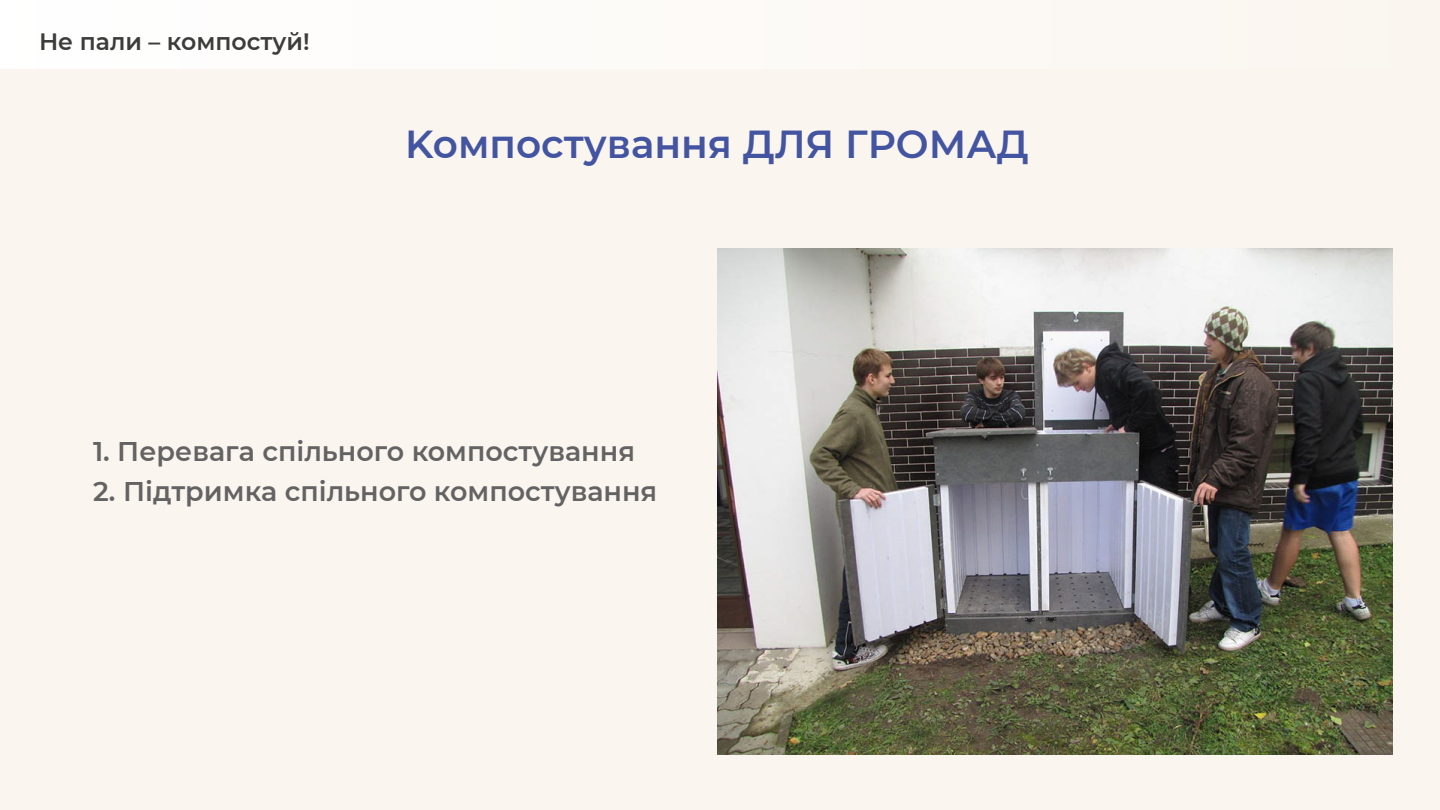
<style>
.page{position:relative;width:1440px;height:810px;background:#faf5ef}
.page>*{position:absolute;margin:0;border:0;box-sizing:border-box;transform-origin:0 0}
.t1{font:600 39px "Montserrat";color:#4354a1}
.t2{font:600 27px "Montserrat";color:#646363}
.t3{font:600 23.62px "Montserrat";color:#3c3c3b}
</style>
<div class="page">
<img style="left:717px;top:249px;width:675px;height:506px">
<div style="left:0;top:0;width:1440px;height:69px;background:#fdfaf7"></div>
<p class="t3" style="left:39px;top:25px;width:272px">Не пали – компостуй!</p>
<h1 class="t1" style="left:405px;top:116px;width:625px">Kомпостування ДЛЯ ГРОМАД</h1>
<p class="t2" style="left:93px;top:432px;width:544px">1. Перевага спільного компостування</p>
<p class="t2" style="left:93px;top:472px;width:566px">2. Підтримка спільного компостування</p>
</div>
